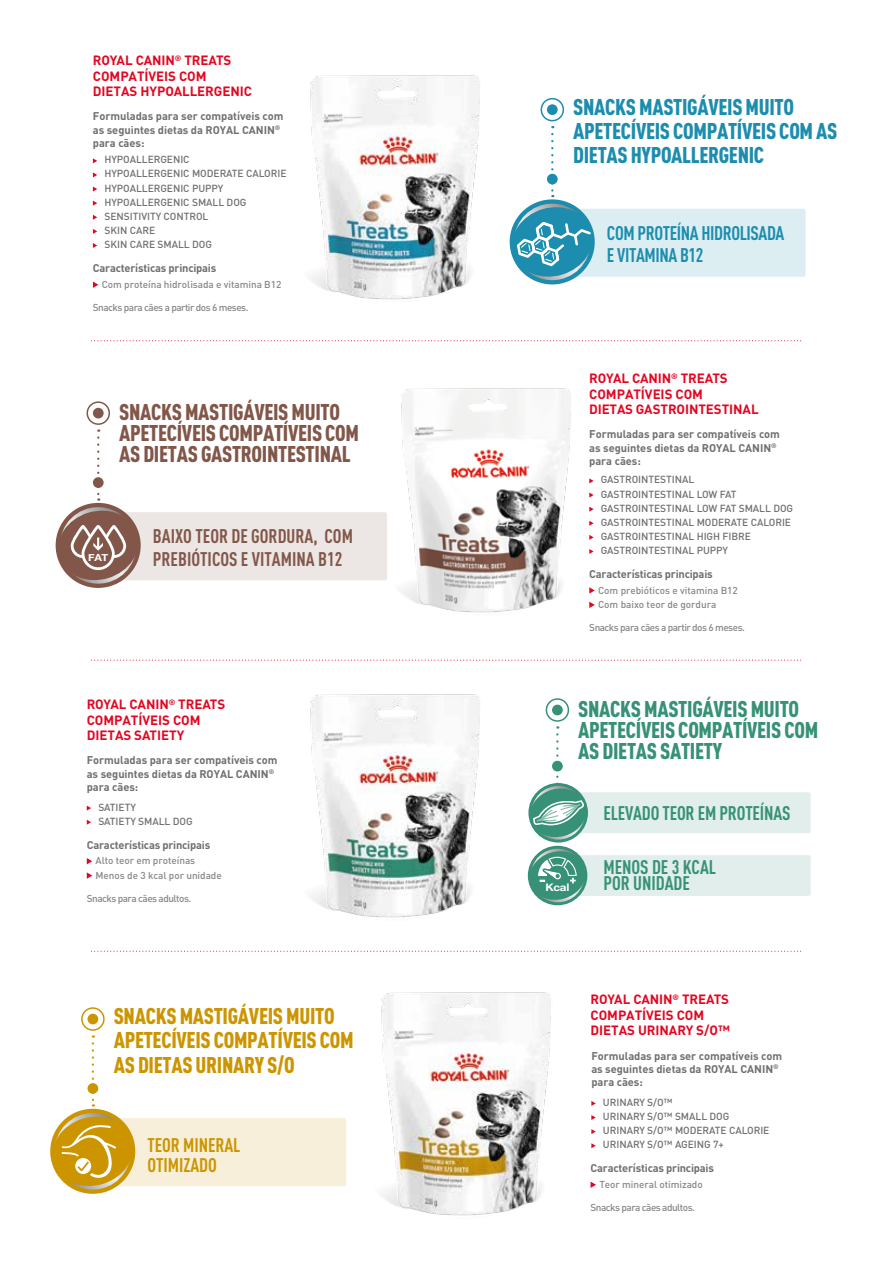
<style>
.page{position:relative;width:893px;height:1263px;background:#fff}
.page>*{position:absolute;margin:0;border:0;box-sizing:border-box;transform-origin:0 0}
.t1{font:900 condensed 22.5px/21px "DIN Pro";letter-spacing:-.015em;color:#825749}
.t2{font:900 condensed 22.5px/24px "DIN Pro";letter-spacing:-.015em;color:#1c8dae}
.t3{font:900 condensed 22.5px/24px "DIN Pro";letter-spacing:-.015em;color:#cc9500}
.t4{font:900 condensed 22.5px/21px "DIN Pro";letter-spacing:-.015em;color:#369177}
.t5{font:700 condensed 19.5px/22.6px "DIN Pro";color:#825749}
.t6{font:700 condensed 19.5px/16.5px "DIN Pro";letter-spacing:-.01em;color:#369177}
.t7{font:700 condensed 19.5px/22.6px "DIN Pro";letter-spacing:-.02em;color:#1c8dae}
.t8{font:700 condensed 19.5px/19.5px "DIN Pro";letter-spacing:-.005em;color:#cc9500}
.t9{font:700 13.35px/15.5px "DIN Pro";letter-spacing:-.005em;color:#e40520}
.t10{font:700 11.1px/13.4px "DIN Pro";letter-spacing:-.005em;color:#706f6f}
.t11{font:700 10.35px "Helvetica Neue";color:#fff;scale:1.12 1}
.t12{font:500 10.2px/14.1px "DIN Pro";letter-spacing:-.005em;color:#706f6f}
.t13{font:500 9.9px/14.4px "DIN Pro";letter-spacing:-.005em;color:#878787}
.t14{font:500 9.9px "DIN Pro";letter-spacing:-.05em;color:#878787}
.t15{font:700 9.9px "Helvetica Neue";color:#fff;scale:1.12 1}
.t16{font:700 7.8px "DIN Pro";color:#e40520}
</style>
<div class="page">
<svg style="left:91px;top:340px;width:710px;height:1px"></svg>
<svg style="left:91px;top:660px;width:710px;height:1px"></svg>
<svg style="left:91px;top:951px;width:710px;height:1px"></svg>
<svg style="left:591px;top:1101px;width:5px;height:5px"></svg>
<svg style="left:591px;top:1115px;width:5px;height:5px"></svg>
<svg style="left:591px;top:1129px;width:5px;height:5px"></svg>
<svg style="left:591px;top:1143px;width:5px;height:5px"></svg>
<svg style="left:591px;top:1182px;width:5px;height:6px"></svg>
<img style="left:381px;top:992px;width:170px;height:224px">
<div style="left:81px;top:1118px;width:265px;height:68px;background:#f7efd9;border-radius:2px"></div>
<svg style="left:92px;top:1043px;width:2px;height:63px"></svg>
<div style="left:88px;top:1014px;width:10px;height:10px;background:#cc9500;border-radius:50%"></div>
<div style="left:88px;top:1083px;width:10px;height:11px;background:#cc9500;border-radius:50%"></div>
<div style="left:81px;top:1007px;width:24px;height:24px;border:2px solid #cc9500;border-radius:50%"></div>
<div style="left:50px;top:1109px;width:85px;height:85px;background:#cc9500;border-radius:50%"></div>
<svg style="left:50px;top:1112px;width:86px;height:78px"></svg>
<svg style="left:93px;top:158px;width:4px;height:5px"></svg>
<svg style="left:93px;top:172px;width:4px;height:5px"></svg>
<svg style="left:93px;top:187px;width:4px;height:5px"></svg>
<svg style="left:93px;top:201px;width:4px;height:5px"></svg>
<svg style="left:93px;top:215px;width:4px;height:5px"></svg>
<svg style="left:93px;top:229px;width:4px;height:5px"></svg>
<svg style="left:93px;top:243px;width:4px;height:5px"></svg>
<svg style="left:93px;top:282px;width:5px;height:6px"></svg>
<img style="left:290px;top:75px;width:214px;height:267px">
<div style="left:541px;top:209px;width:265px;height:68px;background:#ddeef3;border-radius:2px"></div>
<svg style="left:551px;top:134px;width:2px;height:63px"></svg>
<div style="left:547px;top:104px;width:11px;height:11px;background:#1c8dae;border-radius:50%"></div>
<div style="left:547px;top:174px;width:11px;height:10px;background:#1c8dae;border-radius:50%"></div>
<div style="left:541px;top:98px;width:23px;height:23px;border:2px solid #1c8dae;border-radius:50%"></div>
<div style="left:510px;top:199px;width:85px;height:85px;background:#1c8dae;border-radius:50%"></div>
<svg style="left:509px;top:203px;width:86px;height:78px"></svg>
<svg style="left:87px;top:806px;width:4px;height:5px"></svg>
<svg style="left:87px;top:820px;width:4px;height:5px"></svg>
<img style="left:290px;top:694px;width:214px;height:258px">
<svg style="left:87px;top:858px;width:5px;height:6px"></svg>
<svg style="left:87px;top:872px;width:5px;height:7px"></svg>
<div style="left:546px;top:792px;width:265px;height:41px;background:#e1eeeb;border-radius:2px"></div>
<div style="left:546px;top:855px;width:265px;height:41px;background:#e1eeeb;border-radius:2px"></div>
<div style="left:552px;top:705px;width:11px;height:10px;background:#369177;border-radius:50%"></div>
<div style="left:546px;top:698px;width:23px;height:24px;border:2px solid #369177;border-radius:50%"></div>
<svg style="left:528px;top:726px;width:60px;height:114px"></svg>
<svg style="left:527px;top:848px;width:61px;height:55px"></svg>
<img style="left:380px;top:388px;width:215px;height:273px">
<svg style="left:589px;top:478px;width:5px;height:5px"></svg>
<svg style="left:589px;top:492px;width:5px;height:5px"></svg>
<svg style="left:589px;top:507px;width:5px;height:5px"></svg>
<svg style="left:589px;top:521px;width:5px;height:5px"></svg>
<svg style="left:589px;top:535px;width:5px;height:5px"></svg>
<svg style="left:589px;top:549px;width:5px;height:5px"></svg>
<svg style="left:589px;top:587px;width:6px;height:7px"></svg>
<svg style="left:589px;top:602px;width:6px;height:6px"></svg>
<div style="left:87px;top:512px;width:300px;height:68px;background:#ece6e4;border-radius:2px"></div>
<div style="left:93px;top:408px;width:11px;height:10px;background:#825749;border-radius:50%"></div>
<div style="left:87px;top:401px;width:23px;height:24px;border:2px solid #825749;border-radius:50%"></div>
<svg style="left:55px;top:429px;width:86px;height:156px"></svg>
<p class="t9" style="left:93px;top:51px;width:161px">ROYAL CANIN<sup>®</sup> TREATS<br>COMPATÍVEIS COM<br>DIETAS HYPOALLERGENIC</p>
<p class="t10" style="left:93px;top:108px;width:192px">Formuladas para ser compatíveis com as seguintes dietas da ROYAL CANIN<sup>® </sup>para cães:</p>
<p class="t12" style="left:104px;top:152px;width:184px">HYPOALLERGENIC<br>HYPOALLERGENIC MODERATE CALORIE<br>HYPOALLERGENIC PUPPY<br>HYPOALLERGENIC SMALL DOG<br>SENSITIVITY CONTROL<br>SKIN CARE<br>SKIN CARE SMALL DOG</p>
<p class="t10" style="left:93px;top:260px;width:125px">Características principais</p>
<p class="t13" style="left:102px;top:277px;width:181px">Com proteína hidrolisada e vitamina B12</p>
<p class="t14" style="left:93px;top:301px;width:157px">Snacks para cães a partir dos 6 meses.</p>
<h1 class="t1" style="left:119px;top:399px;width:241px">SNACKS MASTIGÁVEIS MUITO<br>APETECÍVEIS COMPATÍVEIS COM<br>AS DIETAS GASTROINTESTINAL</h1>
<p class="t15" style="left:88px;top:550px;width:19px">FAT</p>
<h2 class="t5" style="left:153px;top:523px;width:202px">BAIXO TEOR DE GORDURA, COM<br>PREBIÓTICOS E VITAMINA B12</h2>
<p class="t9" style="left:87px;top:695px;width:140px">ROYAL CANIN<sup>®</sup> TREATS<br>COMPATÍVEIS COM<br>DIETAS SATIETY</p>
<p class="t10" style="left:87px;top:752px;width:192px">Formuladas para ser compatíveis com as seguintes dietas da ROYAL CANIN<sup>® </sup>para cães:</p>
<p class="t12" style="left:98px;top:799px;width:96px">SATIETY<br>SATIETY SMALL DOG</p>
<p class="t10" style="left:87px;top:837px;width:125px">Características principais</p>
<p class="t13" style="left:96px;top:853px;width:128px">Alto teor em proteínas<br>Menos de 3 kcal por unidade</p>
<p class="t14" style="left:87px;top:892px;width:106px">Snacks para cães adultos.</p>
<h1 class="t3" style="left:114px;top:1002px;width:241px">SNACKS MASTIGÁVEIS MUITO<br>APETECÍVEIS COMPATÍVEIS COM<br>AS DIETAS URINARY S/O</h1>
<h2 class="t8" style="left:148px;top:1134px;width:95px">TEOR MINERAL<br>OTIMIZADO</h2>
<h1 class="t2" style="left:573px;top:93px;width:266px">SNACKS MASTIGÁVEIS MUITO<br>APETECÍVEIS COMPATÍVEIS COM AS<br>DIETAS HYPOALLERGENIC</h1>
<h2 class="t7" style="left:607px;top:220px;width:179px">COM PROTEÍNA HIDROLISADA<br>E VITAMINA B12</h2>
<p class="t9" style="left:589px;top:369px;width:171px">ROYAL CANIN<sup>®</sup> TREATS<br>COMPATÍVEIS COM<br>DIETAS GASTROINTESTINAL</p>
<p class="t10" style="left:589px;top:426px;width:192px">Formuladas para ser compatíveis com as seguintes dietas da ROYAL CANIN<sup>® </sup>para cães:</p>
<p class="t12" style="left:601px;top:472px;width:194px">GASTROINTESTINAL<br>GASTROINTESTINAL LOW FAT<br>GASTROINTESTINAL LOW FAT SMALL DOG<br>GASTROINTESTINAL MODERATE CALORIE<br>GASTROINTESTINAL HIGH FIBRE<br>GASTROINTESTINAL PUPPY</p>
<p class="t10" style="left:589px;top:566px;width:125px">Características principais</p>
<p class="t13" style="left:598px;top:582px;width:141px">Com prebióticos e vitamina B12<br>Com baixo teor de gordura</p>
<p class="t14" style="left:589px;top:621px;width:157px">Snacks para cães a partir dos 6 meses.</p>
<h1 class="t4" style="left:578px;top:696px;width:241px">SNACKS MASTIGÁVEIS MUITO<br>APETECÍVEIS COMPATÍVEIS COM<br>AS DIETAS SATIETY</h1>
<p class="t11" style="left:545px;top:879px;width:23px">Kcal</p>
<h2 class="t6" style="left:603px;top:803px;width:189px">ELEVADO TEOR EM PROTEÍNAS</h2>
<h2 class="t6" style="left:603px;top:857px;width:114px">MENOS DE 3 KCAL<br>POR UNIDADE</h2>
<p class="t16" style="left:672px;top:991px;width:8px">®</p>
<p class="t9" style="left:591px;top:990px;width:141px">ROYAL CANIN TREATS<br>COMPATÍVEIS COM<br>DIETAS URINARY S/O™</p>
<p class="t10" style="left:591px;top:1048px;width:192px">Formuladas para ser compatíveis com as seguintes dietas da ROYAL CANIN<sup>® </sup>para cães:</p>
<p class="t12" style="left:603px;top:1095px;width:168px">URINARY S/O™<br>URINARY S/O™ SMALL DOG<br>URINARY S/O™ MODERATE CALORIE<br>URINARY S/O™ AGEING 7+</p>
<p class="t10" style="left:591px;top:1160px;width:125px">Características principais</p>
<p class="t13" style="left:599px;top:1177px;width:105px">Teor mineral otimizado</p>
<p class="t14" style="left:591px;top:1201px;width:106px">Snacks para cães adultos.</p>
</div>
